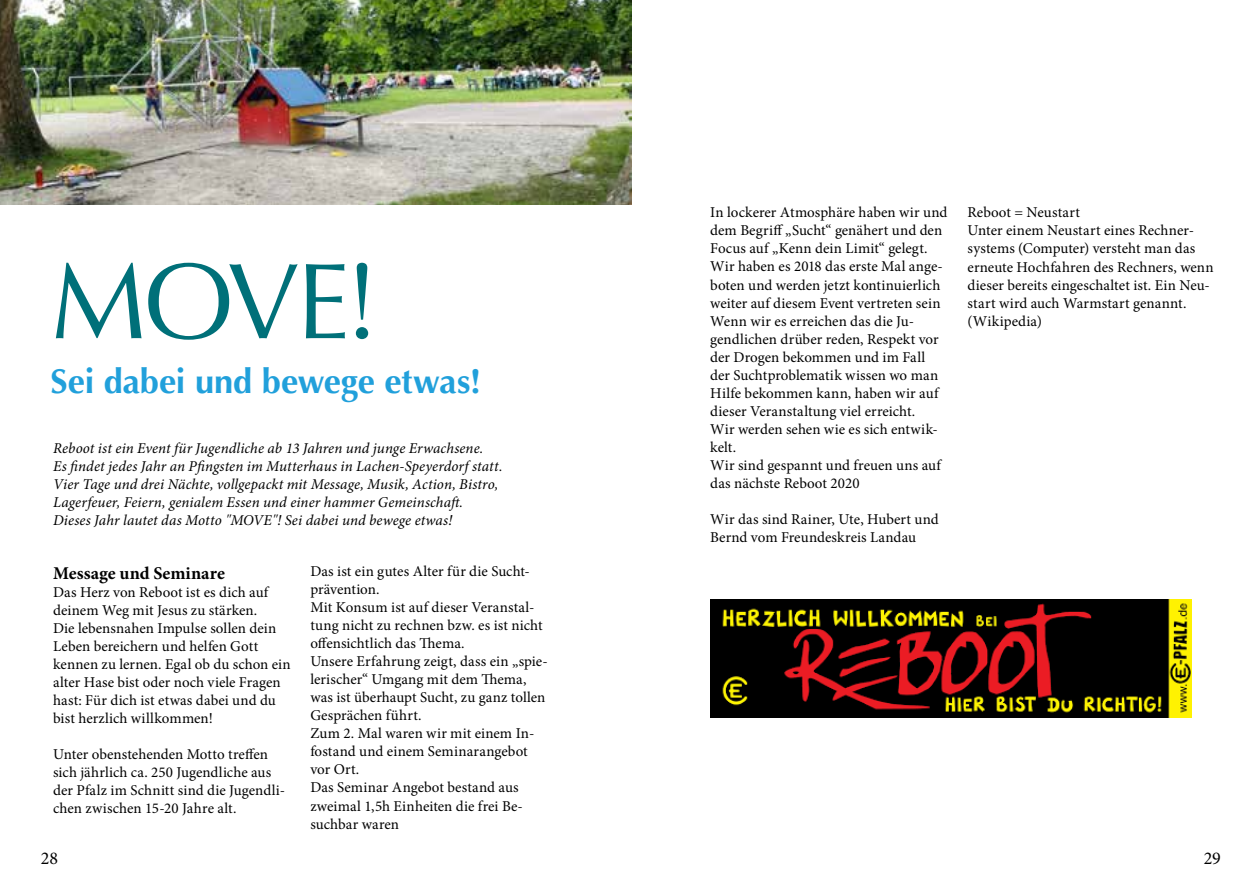
<style>
.page{position:relative;width:1259px;height:893px;background:#fff}
.page>*{position:absolute;margin:0;border:0;box-sizing:border-box;transform-origin:0 0}
.t1{font:108px "Optima";color:#007079}
.t2{font:700 34.5px "Optima";letter-spacing:-.005em;color:#21a0db}
.t3{font:700 18px "Minion Pro";letter-spacing:.005em;color:#000}
.t4{font:18px "Minion Pro";color:#000}
.t5{font:15px/18px "Minion Pro";letter-spacing:.005em;color:#000}
.t6{font:italic 15px/18px "Minion Pro";letter-spacing:.005em;color:#000}
</style>
<div class="page">
<img style="left:710px;top:600px;width:481px;height:117px">
<img style="left:0;top:0;width:632px;height:204px">
<h1 class="t1" style="left:51px;top:239px;width:331px">MOVE!</h1>
<h2 class="t2" style="left:51px;top:362px;width:432px">Sei dabei und bewege etwas!</h2>
<p class="t6" style="left:53px;top:439px;width:451px">Reboot ist ein Event für Jugendliche ab 13 Jahren und junge Erwachsene.<br>Es findet jedes Jahr an Pfingsten im Mutterhaus in Lachen-Speyerdorf statt.<br>Vier Tage und drei Nächte, vollgepackt mit Message, Musik, Action, Bistro, Lagerfeuer, Feiern, genialem Essen und einer hammer Gemeinschaft.<br>Dieses Jahr lautet das Motto "MOVE"! Sei dabei und bewege etwas!</p>
<p class="t3" style="left:53px;top:560px;width:173px">Message und Seminare</p>
<p class="t5" style="left:53px;top:583px;width:239px">Das Herz von Reboot ist es dich auf deinem Weg mit Jesus zu stärken.<br>Die lebensnahen Impulse sollen dein Leben bereichern und helfen Gott kennen zu lernen. Egal ob du schon ein alter Hase bist oder noch viele Fragen hast: Für dich ist etwas dabei und du bist herzlich willkommen!</p>
<p class="t5" style="left:53px;top:745px;width:233px">Unter obenstehenden Motto treffen sich jährlich ca. 250 Jugendliche aus der Pfalz im Schnitt sind die Jugendli&shy;chen zwischen 15-20 Jahre alt.</p>
<p class="t5" style="left:310px;top:563px;width:239px">Das ist ein gutes Alter für die Sucht&shy;prävention.<br>Mit Konsum ist auf dieser Veranstal&shy;tung nicht zu rechnen bzw. es ist nicht offensichtlich das Thema.<br>Unsere Erfahrung zeigt, dass ein „spie&shy;lerischer“ Umgang mit dem Thema, was ist überhaupt Sucht, zu ganz tollen<br>Gesprächen führt.<br>Zum 2. Mal waren wir mit einem In&shy;fostand und einem Seminarangebot vor Ort.<br>Das Seminar Angebot bestand aus zweimal 1,5h Einheiten die frei Be&shy;suchbar waren</p>
<p class="t5" style="left:710px;top:204px;width:239px">In lockerer Atmosphäre haben wir und dem Begriff „Sucht“ genähert und den Focus auf „Kenn dein Limit“ gelegt.<br>Wir haben es 2018 das erste Mal ange&shy;boten und werden jetzt kontinuierlich weiter auf diesem Event vertreten sein Wenn wir es erreichen das die Ju&shy;gendlichen drüber reden, Respekt vor der Drogen bekommen und im Fall der Suchtproblematik wissen wo man Hilfe bekommen kann, haben wir auf dieser Veranstaltung viel erreicht.<br>Wir werden sehen wie es sich entwic&shy;kelt.<br>Wir sind gespannt und freuen uns auf das nächste Reboot 2020</p>
<p class="t5" style="left:710px;top:510px;width:230px">Wir das sind Rainer, Ute, Hubert und<br>Bernd vom Freundeskreis Landau</p>
<p class="t5" style="left:967px;top:204px;width:247px">Reboot = Neustart<br>Unter einem Neustart eines Rechner&shy;systems (Computer) versteht man das erneute Hochfahren des Rechners, wenn dieser bereits eingeschaltet ist. Ein Neu&shy;start wird auch Warmstart genannt. (Wikipedia)</p>
<p class="t4" style="left:41px;top:846px;width:19px">28</p>
<p class="t4" style="left:1203px;top:846px;width:19px">29</p>
</div>
